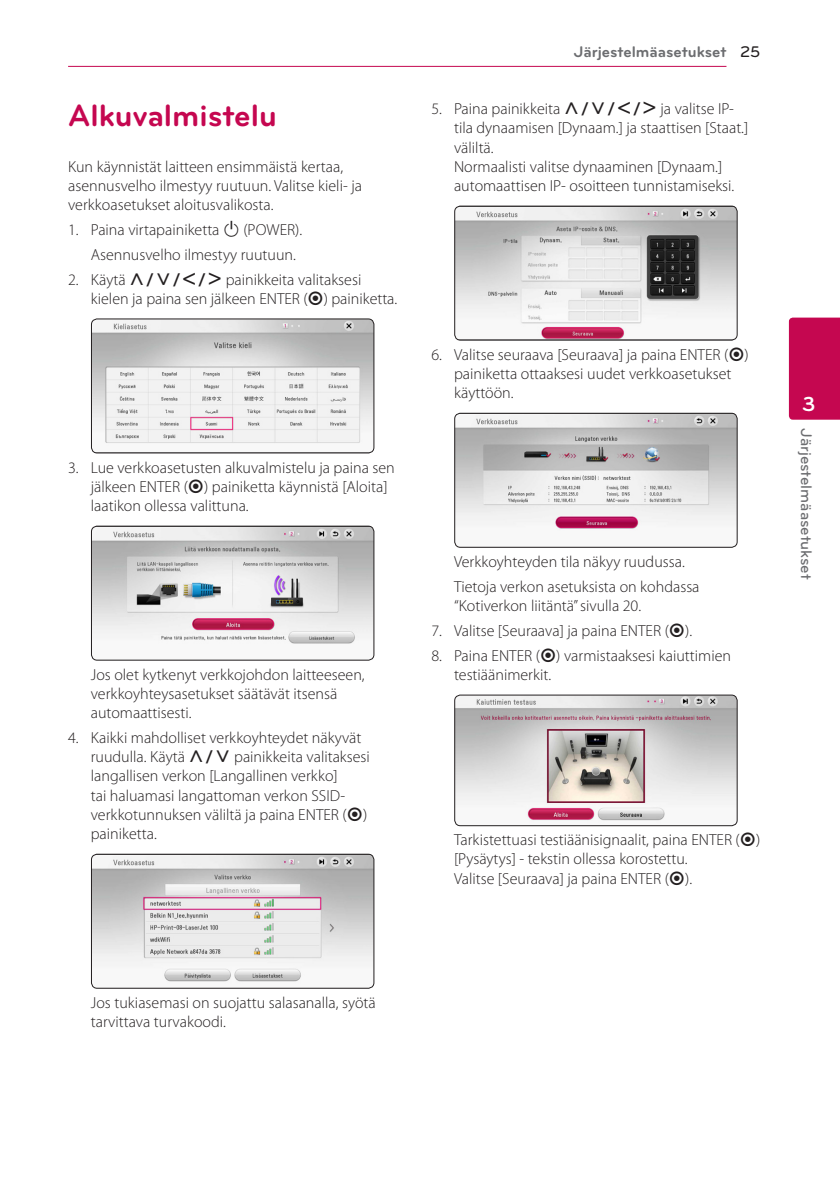
<style>
.page{position:relative;width:840px;height:1191px;background:#fff}
.page>*{position:absolute;margin:0;border:0;box-sizing:border-box;transform-origin:0 0}
.Title_1{font:700 32px "Bryant LG";color:#c50750}
.t1{font:700 21px "Bryant LG";color:#fff}
.Content_text_Num{font:300 16px/19.2px "Myriad Pro";color:#231f20}
.Contents_Text_Sub_Nu{font:300 16px/19.2px "Myriad Pro";color:#231f20}
.Content_text_Light{font:300 16px/19.2px "Myriad Pro";color:#231f20}
.Chapter_Title_Top_R{font:700 16px "Bryant LG";color:#6c6d70}
.Chapter_Title_Side{font:500 16px "Bryant LG";color:#6c6d70}
.Page_No_Right{font:500 16px "Bryant LG";color:#231f20}
.s1{font-family:"UPSYS Common";font-weight:400}
</style>
<div class="page">
<hr style="left:68px;top:66px;width:658px;height:1px;background:#c50750">
<div style="left:788px;top:317px;width:51px;height:103px;background:#c50750"></div>
<img style="left:91px;top:319px;width:283px;height:134px">
<div style="left:91px;top:318px;width:283px;height:135px;border:1px solid #231f20;border-radius:6px"></div>
<img style="left:91px;top:527px;width:283px;height:133px">
<div style="left:91px;top:525px;width:283px;height:135px;border:1px solid #231f20;border-radius:6px"></div>
<img style="left:91px;top:855px;width:283px;height:133px">
<div style="left:91px;top:853px;width:283px;height:135px;border:1px solid #231f20;border-radius:6px"></div>
<img style="left:454px;top:206px;width:282px;height:134px">
<div style="left:454px;top:206px;width:283px;height:134px;border:1px solid #231f20;border-radius:6px"></div>
<img style="left:455px;top:413px;width:281px;height:134px">
<div style="left:454px;top:413px;width:283px;height:135px;border:1px solid #231f20;border-radius:6px"></div>
<img style="left:455px;top:695px;width:281px;height:130px">
<div style="left:454px;top:694px;width:283px;height:132px;border:1px solid #231f20;border-radius:6px"></div>
<p class="Title_1" style="left:68px;top:96px;width:210px">Alkuvalmistelu</p>
<p class="Content_text_Light" style="left:68px;top:156px;width:295px">Kun käynnistät laitteen ensimmäistä kertaa, asennusvelho ilmestyy ruutuun. Valitse kieli- ja verkkoasetukset aloitusvalikosta.</p>
<p class="Content_text_Num" style="left:68px;top:220px;width:235px">1. Paina virtapainiketta <span class="s1">1</span> (POWER).</p>
<p class="Contents_Text_Sub_Nu" style="left:91px;top:245px;width:206px">Asennusvelho ilmestyy ruutuun.</p>
<p class="Content_text_Num" style="left:91px;top:269px;width:308px;text-indent:-23px">2. Käytä <span class="s1">W/S/A/D</span> painikkeita valitaksesi kielen ja paina sen jälkeen ENTER (<span class="s1">b</span>) painiketta.</p>
<p class="Content_text_Num" style="left:91px;top:457px;width:305px;text-indent:-23px">3. Lue verkkoasetusten alkuvalmistelu ja paina sen jälkeen ENTER (<span class="s1">b</span>) painiketta käynnistä [Aloita] laatikon ollessa valittuna.</p>
<p class="Contents_Text_Sub_Nu" style="left:91px;top:664px;width:275px">Jos olet kytkenyt verkkojohdon laitteeseen, verkkoyhteysasetukset säätävät itsensä automaattisesti.</p>
<p class="Content_text_Num" style="left:91px;top:728px;width:280px;text-indent:-23px">4. Kaikki mahdolliset verkkoyhteydet näkyvät ruudulla. Käytä <span class="s1">W/S</span> painikkeita valitaksesi langallisen verkon [Langallinen verkko]<br>tai haluamasi langattoman verkon SSID&shy;verkkotunnuksen väliltä ja paina ENTER (<span class="s1">b</span>) painiketta.</p>
<p class="Chapter_Title_Top_R" style="left:573px;top:42px;width:154px">Järjestelmäasetukset</p>
<p class="Page_No_Right" style="left:739px;top:42px;width:22px">25</p>
<p class="Content_text_Num" style="left:454px;top:99px;width:295px;text-indent:-23px">5. Paina painikkeita <span class="s1">W/S/A/D</span> ja valitse IP&shy;tila dynaamisen [Dynaam.] ja staattisen [Staat.] väliltä.</p>
<p class="Contents_Text_Sub_Nu" style="left:454px;top:157px;width:282px">Normaalisti valitse dynaaminen [Dynaam.] automaattisen IP- osoitteen tunnistamiseksi.</p>
<p class="Content_text_Num" style="left:454px;top:344px;width:296px;text-indent:-23px">6. Valitse seuraava [Seuraava] ja paina ENTER (<span class="s1">b</span>) painiketta ottaaksesi uudet verkkoasetukset käyttöön.</p>
<p class="Contents_Text_Sub_Nu" style="left:454px;top:552px;width:232px">Verkkoyhteyden tila näkyy ruudussa.</p>
<p class="Contents_Text_Sub_Nu" style="left:454px;top:576px;width:247px">Tietoja verkon asetuksista on kohdassa “Kotiverkon liitäntä” sivulla 20.</p>
<p class="Content_text_Num" style="left:431px;top:620px;width:262px">7. Valitse [Seuraava] ja paina ENTER (<span class="s1">b</span>).</p>
<p class="Content_text_Num" style="left:454px;top:645px;width:278px;text-indent:-23px">8. Paina ENTER (<span class="s1">b</span>) varmistaaksesi kaiuttimien testiäänimerkit.</p>
<p class="Contents_Text_Sub_Nu" style="left:454px;top:830px;width:307px">Tarkistettuasi testiäänisignaalit, paina ENTER (<span class="s1">b</span>) [Pysäytys] - tekstin ollessa korostettu.<br>Valitse [Seuraava] ja paina ENTER (<span class="s1">b</span>).</p>
<p class="t1" style="left:801px;top:391px;width:15px">3</p>
<p class="Chapter_Title_Side" style="left:815px;top:428px;width:153px;rotate:90deg">Järjestelmäasetukset</p>
<p class="Contents_Text_Sub_Nu" style="left:91px;top:992px;width:286px">Jos tukiasemasi on suojattu salasanalla, syötä tarvittava turvakoodi.</p>
</div>
